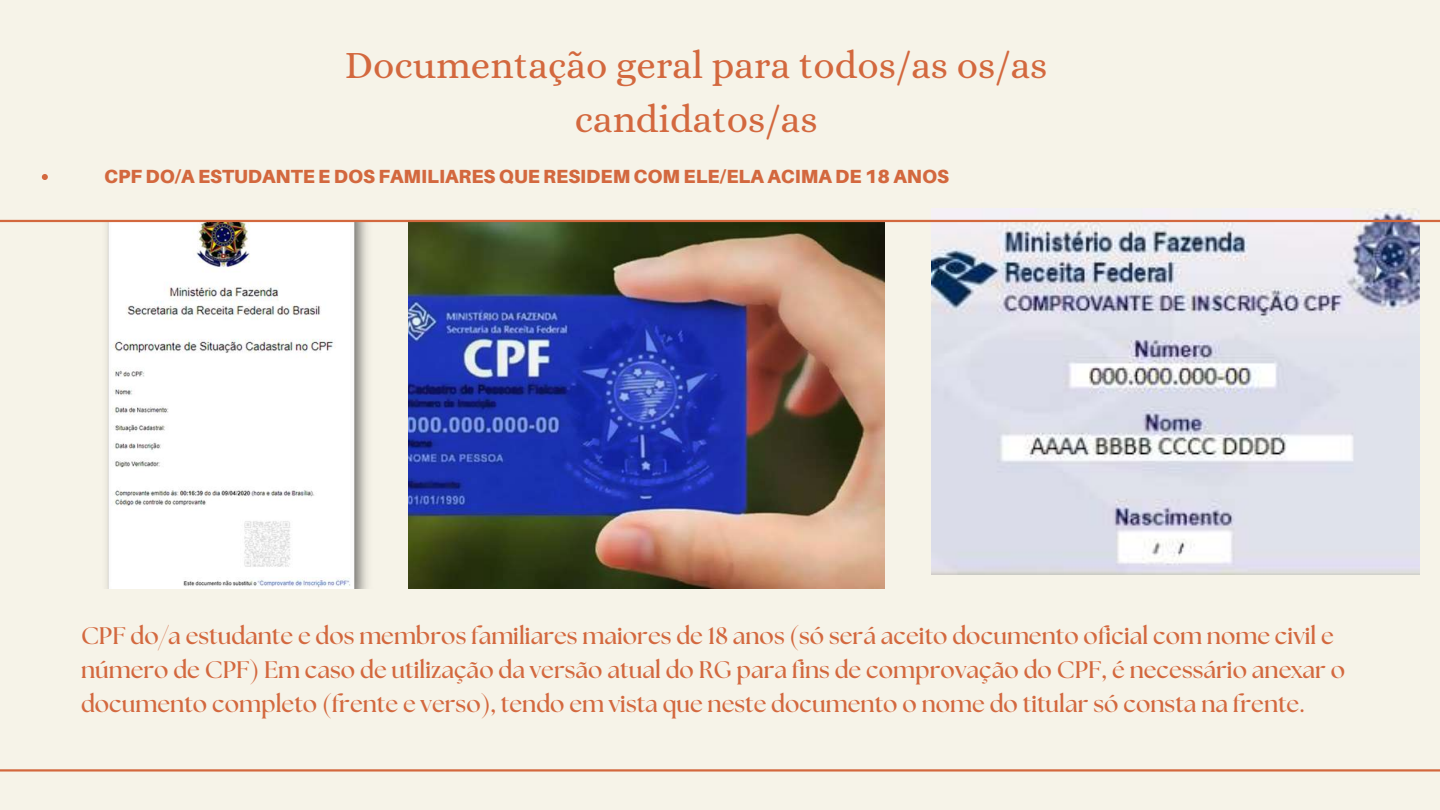
<style>
.page{position:relative;width:1440px;height:810px;background:#f6f3e8}
.page>*{position:absolute;margin:0;border:0;box-sizing:border-box;transform-origin:0 0}
.t1{font:38.9px/54px "Alice";color:#d3683e;text-align:center}
.t2{font:700 23.9px/33.8px "The Seasons";color:#d3683e}
.t3{font:900 19px "Aileron";color:#d3683e}
</style>
<div class="page">
<img style="left:97px;top:222px;width:279px;height:366px">
<img style="left:409px;top:222px;width:475px;height:366px">
<img style="left:932px;top:208px;width:487px;height:366px">
<hr style="left:0;top:220px;width:1440px;height:2px;background:#d3683e">
<hr style="left:0;top:769px;width:1440px;height:3px;background:#d3683e">
<svg style="left:42px;top:174px;width:6px;height:6px"></svg>
<h1 class="t1" style="left:345px;top:38px;width:704px">Documentação geral para todos/as os/as candidatos/as</h1>
<p class="t3" style="left:104px;top:165px;width:846px">CPF DO/A ESTUDANTE E DOS FAMILIARES QUE RESIDEM COM ELE/ELA ACIMA DE 18 ANOS</p>
<p class="t2" style="left:81px;top:620px;width:1266px">CPF do/a estudante e dos membros familiares maiores de 18 anos (só será aceito documento oficial com nome civil e número de CPF) Em caso de utilização da versão atual do RG para fins de comprovação do CPF, é necessário anexar o documento completo (frente e verso), tendo em vista que neste documento o nome do titular só consta na frente.</p>
</div>
